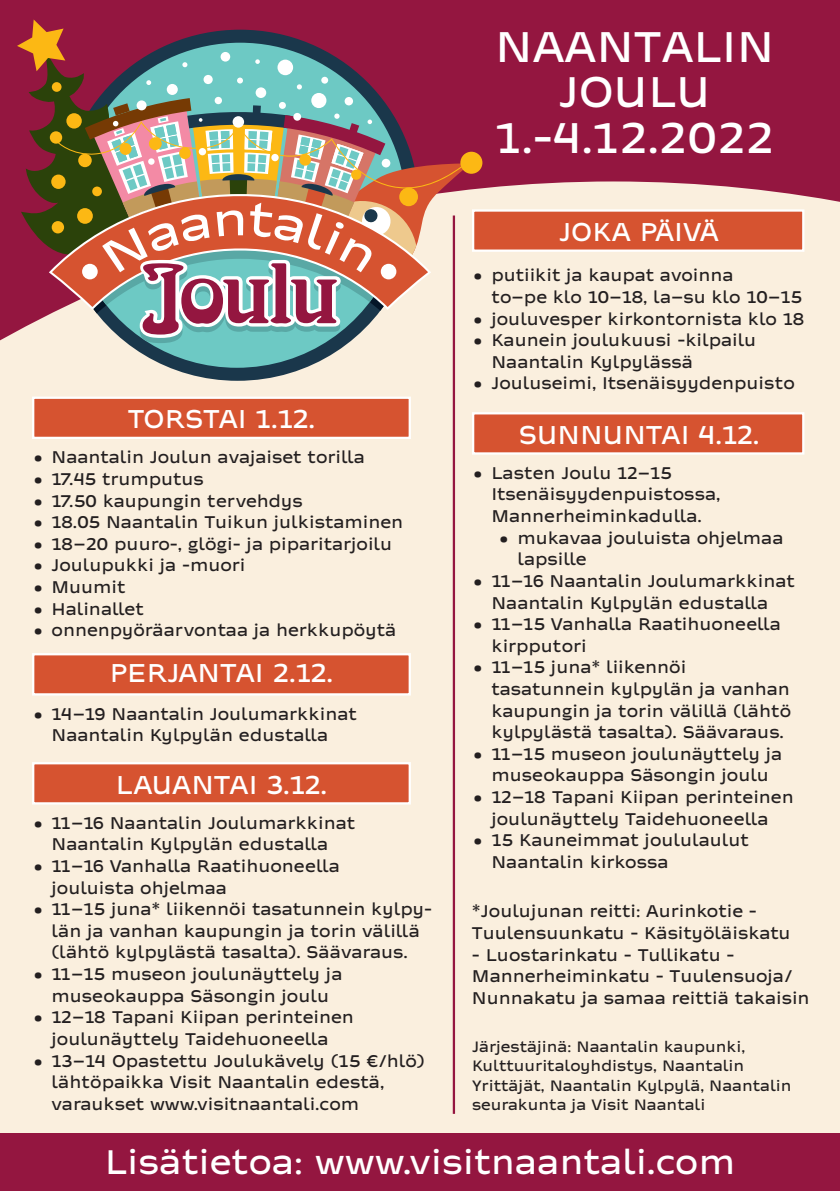
<style>
.page{position:relative;width:840px;height:1191px;background:#fff}
.page>*{position:absolute;margin:0;border:0;box-sizing:border-box;transform-origin:0 0}
.t1{font:500 45.6px/45.6px "Tanssikallio";color:#fff;text-align:center}
.t2{font:500 36.2px "Tanssikallio";color:#fff}
.t3{font:500 27.4px "Tanssikallio";color:#fff}
.t4{font:500 18px/21.6px "Tanssikallio";color:#231f20}
.t5{font:500 16px/19.2px "Tanssikallio";color:#231f20}
</style>
<div class="page">
<div style="left:0;top:0;width:839px;height:1174px;background:#941640"></div>
<div style="left:0;top:181px;width:839px;height:952px;background:#faefde"></div>
<div style="left:0;top:1133px;width:839px;height:58px;background:#941640"></div>
<div style="left:32px;top:653px;width:378px;height:42px;background:#d65330;border:2px solid #fff"></div>
<div style="left:32px;top:396px;width:378px;height:43px;background:#d65330;border:2px solid #fff"></div>
<div style="left:471px;top:209px;width:333px;height:43px;background:#d65330;border:2px solid #fff"></div>
<div style="left:471px;top:412px;width:333px;height:42px;background:#d65330;border:2px solid #fff"></div>
<div style="left:32px;top:762px;width:378px;height:42px;background:#d65330;border:2px solid #fff"></div>
<hr style="left:452px;top:215px;width:3px;height:898px;background:#941640">
<svg style="left:80px;top:343px;width:320px;height:38px;fill:#faefde"></svg>
<svg style="left:90px;top:343px;width:300px;height:25px"></svg>
<div style="left:460px;top:152px;width:22px;height:22px;background:#fcb814;border-radius:50%"></div>
<svg style="left:17px;top:19px;width:453px;height:324px"></svg>
<div style="left:148px;top:158px;width:6px;height:7px;background:#fff;border-radius:50%"></div>
<div style="left:381px;top:159px;width:9px;height:8px;background:#fff;border-radius:50%"></div>
<div style="left:82px;top:264px;width:16px;height:15px;background:#fff;border-radius:50%"></div>
<div style="left:380px;top:264px;width:16px;height:15px;background:#fff;border-radius:50%"></div>
<h1 class="t1" style="left:495px;top:25px;width:280px">NAANTALIN<br>JOULU<br>1.-4.12.2022</h1>
<h3 class="t3" style="left:559px;top:218px;width:161px">JOKA PÄIVÄ</h3>
<h3 class="t3" style="left:128px;top:405px;width:189px">TORSTAI 1.12.</h3>
<p class="t4" style="left:32px;top:447px;width:334px">• Naantalin Joulun avajaiset torilla</p>
<p class="t4" style="left:32px;top:469px;width:173px">• 17.45 trumputus</p>
<p class="t4" style="left:32px;top:490px;width:272px">• 17.50 kaupungin tervehdys</p>
<p class="t4" style="left:32px;top:512px;width:372px">• 18.05 Naantalin Tuikun julkistaminen</p>
<p class="t4" style="left:32px;top:533px;width:361px">• 18–20 puuro-, glögi- ja piparitarjoilu</p>
<p class="t4" style="left:32px;top:555px;width:215px">• Joulupukki ja -muori</p>
<p class="t4" style="left:32px;top:577px;width:95px">• Muumit</p>
<p class="t4" style="left:32px;top:598px;width:113px">• Halinallet</p>
<p class="t4" style="left:32px;top:620px;width:365px">• onnenpyöräarvontaa ja herkkupöytä</p>
<h3 class="t3" style="left:110px;top:658px;width:225px">PERJANTAI 2.12.</h3>
<p class="t4" style="left:32px;top:703px;width:326px;text-align:center">• 14–19 Naantalin Joulumarkkinat<br>Naantalin Kylpylän edustalla</p>
<h3 class="t3" style="left:116px;top:770px;width:213px">LAUANTAI 3.12.</h3>
<p class="t4" style="left:32px;top:812px;width:324px;text-align:center">• 11–16 Naantalin Joulumarkkinat<br>Naantalin Kylpylän edustalla</p>
<p class="t4" style="left:51px;top:856px;width:289px;text-indent:-19px">• 11–16 Vanhalla Raatihuoneella jouluista ohjelmaa</p>
<p class="t4" style="left:32px;top:899px;width:399px;text-align:center">• 11–15 juna* liikennöi tasatunnein kylpy&shy;län ja vanhan kaupungin ja torin välillä (lähtö kylpylästä tasalta). Säävaraus.</p>
<p class="t4" style="left:32px;top:964px;width:312px;text-align:center">• 11–15 museon joulunäyttely ja museokauppa Säsongin joulu</p>
<p class="t4" style="left:32px;top:1007px;width:323px;text-align:center">• 12–18 Tapani Kiipan perinteinen joulunäyttely Taidehuoneella</p>
<p class="t4" style="left:51px;top:1050px;width:374px;text-indent:-19px">• 13–14 Opastettu Joulukävely (15 €/hlö) lähtöpaikka Visit Naantalin edestä, varaukset www.visitnaantali.com</p>
<p class="t4" style="left:491px;top:265px;width:312px;text-indent:-19px">• putiikit ja kaupat avoinna<br>to–pe klo 10–18, la–su klo 10–15</p>
<p class="t4" style="left:471px;top:308px;width:334px">• jouluvesper kirkontornista klo 18</p>
<p class="t4" style="left:491px;top:330px;width:266px;text-indent:-19px">• Kaunein joulukuusi -kilpailu<br>Naantalin Kylpylässä</p>
<p class="t4" style="left:471px;top:373px;width:324px">• Jouluseimi, Itsenäisyydenpuisto</p>
<h3 class="t3" style="left:518px;top:420px;width:242px">SUNNUNTAI 4.12.</h3>
<p class="t4" style="left:491px;top:463px;width:230px;text-indent:-19px">• Lasten Joulu 12–15<br>Itsenäisyydenpuistossa,<br>Mannerheiminkadulla.</p>
<p class="t4" style="left:517px;top:527px;width:267px;text-indent:-19px">• mukavaa jouluista ohjelmaa lapsille</p>
<p class="t4" style="left:471px;top:571px;width:324px;text-align:center">• 11–16 Naantalin Joulumarkkinat<br>Naantalin Kylpylän edustalla</p>
<p class="t4" style="left:491px;top:614px;width:291px;text-indent:-19px">• 11–15 Vanhalla Raatihuoneella kirpputori</p>
<p class="t4" style="left:491px;top:657px;width:301px;text-indent:-19px">• 11–15 juna* liikennöi tasatunnein kylpylän ja vanhan kaupungin ja torin välillä (lähtö kylpylästä tasalta). Säävaraus.</p>
<p class="t4" style="left:471px;top:743px;width:312px;text-align:center">• 11–15 museon joulunäyttely ja museokauppa Säsongin joulu</p>
<p class="t4" style="left:471px;top:787px;width:323px;text-align:center">• 12–18 Tapani Kiipan perinteinen joulunäyttely Taidehuoneella</p>
<p class="t4" style="left:491px;top:830px;width:259px;text-indent:-19px">• 15 Kauneimmat joululaulut<br>Naantalin kirkossa</p>
<p class="t4" style="left:471px;top:901px;width:320px">*Joulujunan reitti: Aurinkotie -<br>Tuulensuunkatu - Käsityöläiskatu</p>
<p class="t4" style="left:471px;top:944px;width:339px">- Luostarinkatu - Tullikatu -<br>Mannerheiminkatu - Tuulensuoja/<br>Nunnakatu ja samaa reittiä takaisin</p>
<p class="t5" style="left:471px;top:1037px;width:321px">Järjestäjinä: Naantalin kaupunki, Kulttuuritaloyhdistys, Naantalin Yrittäjät, Naantalin Kylpylä, Naantalin seurakunta ja Visit Naantali</p>
<h2 class="t2" style="left:105px;top:1143px;width:631px">Lisätietoa: www.visitnaantali.com</h2>
</div>
